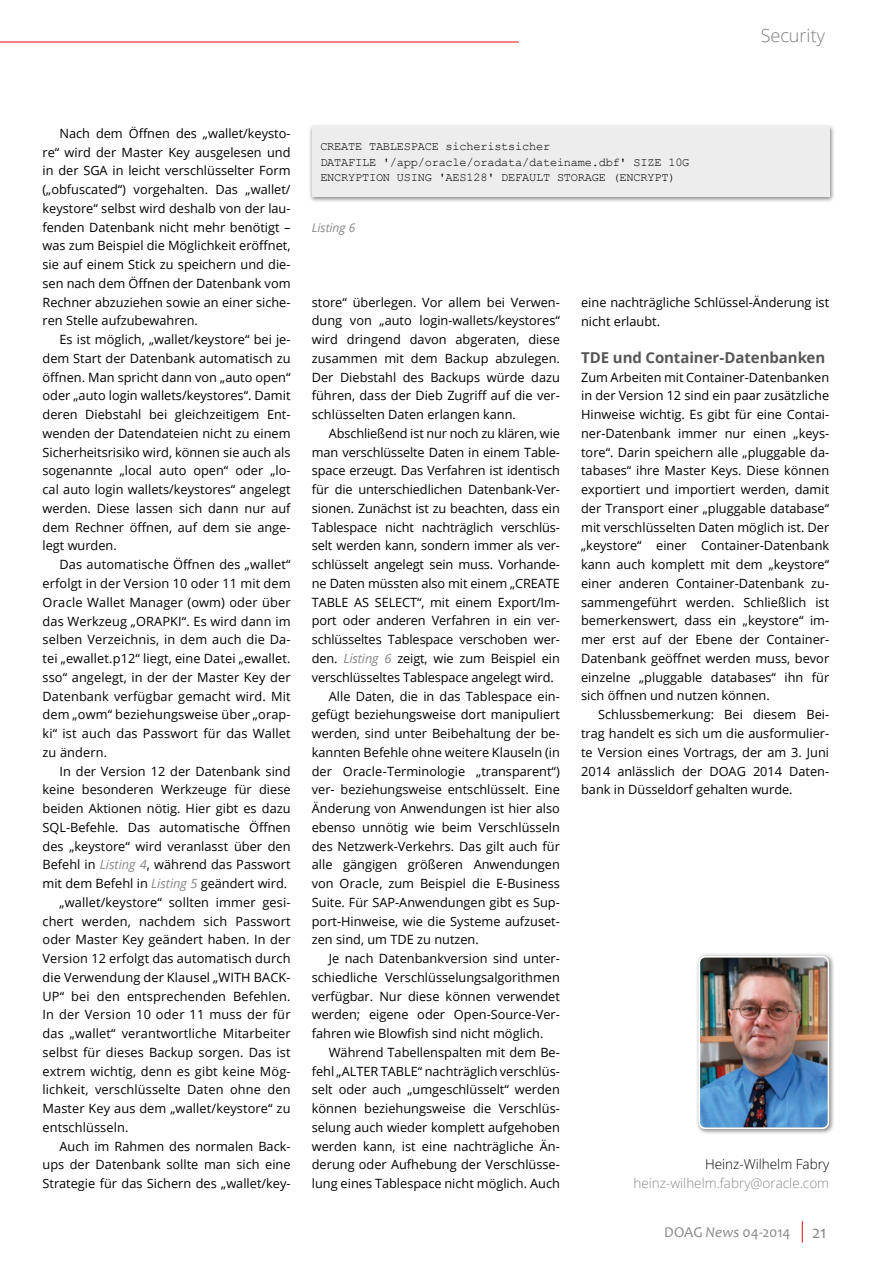
<style>
.page{position:relative;width:893px;height:1263px;background:#fff}
.page>*{position:absolute;margin:0;border:0;box-sizing:border-box;transform-origin:0 0}
.t1{font:300 18px "Open Sans";color:#7c7b7b}
.t2{font:700 15px "Open Sans";letter-spacing:-.005em;color:#575756}
.t3{font:15px "Candara";letter-spacing:-.01em;color:#878787}
.t4{font:300 13.5px "Open Sans";color:#878787}
.t5{font:300 13.5px "Open Sans";color:#000}
.t6{font:12.75px/18.8px "Open Sans";color:#000;text-align:justify}
.t7{font:12.75px "Open Sans";letter-spacing:.02em;color:#000}
.t8{font:12px/15.8px "Courier New";letter-spacing:-.02em;color:#000}
.t9{font:italic 12px "Open Sans";color:#878787}
.s1{font-style:italic;color:#878787}
.s2{font-style:italic}
.s3{font-size:18px}
</style>
<div class="page">
<svg style="left:802px;top:1221px;width:1px;height:21px"></svg>
<hr style="left:0;top:42px;width:519px;height:1px;background:#e30613">
<div style="left:695px;top:953px;width:140px;height:182px;background:#000;opacity:.5"></div>
<img style="left:701px;top:957px;width:127px;height:169px">
<div style="left:698px;top:956px;width:131px;height:173px;border:2px solid #fff;border-radius:6px"></div>
<div style="left:309px;top:123px;width:526px;height:80px;background:#000;opacity:.5"></div>
<div style="left:312px;top:127px;width:517px;height:70px;background:#ededed"></div>
<h1 class="t1" style="left:761px;top:24px;width:66px">Security</h1>
<p class="t6" style="left:43px;top:123px;width:250px;text-indent:17px">Nach dem Öffnen des „wallet/keysto&shy;re“ wird der Master Key ausgelesen und in der SGA in leicht verschlüsselter Form („obfuscated“) vorgehalten. Das „wallet/ keystore“ selbst wird deshalb von der lau&shy;fenden Datenbank nicht mehr benötigt – was zum Beispiel die Möglichkeit eröffnet, sie auf einem Stick zu speichern und die&shy;sen nach dem Öffnen der Datenbank vom Rechner abzuziehen sowie an einer siche&shy;ren Stelle aufzubewahren.</p>
<p class="t6" style="left:43px;top:330px;width:250px;text-indent:17px">Es ist möglich, „wallet/keystore“ bei je&shy;dem Start der Datenbank automatisch zu öffnen. Man spricht dann von „auto open“ oder „auto login wallets/keystores“. Damit deren Diebstahl bei gleichzeitigem Ent&shy;wenden der Datendateien nicht zu einem Sicherheitsrisiko wird, können sie auch als sogenannte „local auto open“ oder „lo&shy;cal auto login wallets/keystores“ angelegt werden. Diese lassen sich dann nur auf dem Rechner öffnen, auf dem sie ange&shy;legt wurden.</p>
<p class="t6" style="left:43px;top:555px;width:250px;text-indent:17px">Das automatische Öffnen des „wallet“ erfolgt in der Version 10 oder 11 mit dem Oracle Wallet Manager (owm) oder über das Werkzeug „ORAPKI“. Es wird dann im selben Verzeichnis, in dem auch die Da&shy;tei „ewallet.p12“ liegt, eine Datei „ewallet. sso“ angelegt, in der der Master Key der Datenbank verfügbar gemacht wird. Mit dem „owm“ beziehungsweise über „orap&shy;ki“ ist auch das Passwort für das Wallet zu ändern.</p>
<p class="t6" style="left:60px;top:761px;width:233px">In der Version 12 der Datenbank sind</p>
<p class="t6" style="left:43px;top:780px;width:250px">keine besonderen Werkzeuge für diese</p>
<p class="t6" style="left:43px;top:799px;width:250px">beiden Aktionen nötig. Hier gibt es dazu</p>
<p class="t6" style="left:43px;top:817px;width:250px">SQL-Befehle. Das automatische Öffnen</p>
<p class="t6" style="left:43px;top:836px;width:250px">des „keystore“ wird veranlasst über den</p>
<p class="t6" style="left:43px;top:855px;width:250px">Befehl in <span class="s1">Listing 4</span>, während das Passwort</p>
<p class="t6" style="left:43px;top:874px;width:246px">mit dem Befehl in <span class="s1">Listing 5</span> geändert wird.</p>
<p class="t6" style="left:60px;top:892px;width:233px">„wallet/keystore“ sollten immer gesi-</p>
<p class="t6" style="left:43px;top:911px;width:250px">chert werden, nachdem sich Passwort</p>
<p class="t6" style="left:43px;top:930px;width:250px">oder Master Key geändert haben. In der</p>
<p class="t6" style="left:43px;top:949px;width:250px">Version 12 erfolgt das automatisch durch</p>
<p class="t6" style="left:43px;top:967px;width:250px">die Verwendung der Klausel „WITH BACK-</p>
<p class="t6" style="left:43px;top:986px;width:250px">UP“ bei den entsprechenden Befehlen.</p>
<p class="t7" style="left:43px;top:1006px;width:250px">In der Version 10 oder 11 muss der für</p>
<p class="t6" style="left:43px;top:1024px;width:250px">das „wallet“ verantwortliche Mitarbeiter</p>
<p class="t6" style="left:43px;top:1042px;width:250px">selbst für dieses Backup sorgen. Das ist</p>
<p class="t6" style="left:43px;top:1061px;width:250px">extrem wichtig, denn es gibt keine Mög-</p>
<p class="t6" style="left:43px;top:1080px;width:250px">lichkeit, verschlüsselte Daten ohne den</p>
<p class="t6" style="left:43px;top:1099px;width:250px">Master Key aus dem „wallet/keystore“ zu</p>
<p class="t6" style="left:43px;top:1118px;width:87px">entschlüsseln.</p>
<p class="t6" style="left:60px;top:1136px;width:233px">Auch im Rahmen des normalen Back-</p>
<p class="t6" style="left:43px;top:1155px;width:250px">ups der Datenbank sollte man sich eine</p>
<p class="t6" style="left:43px;top:1174px;width:248px">Strategie für das Sichern des „wallet/key-</p>
<p class="t8" style="left:320px;top:138px;width:371px">CREATE TABLESPACE sicheristsicher<br>DATAFILE '/app/oracle/oradata/dateiname.dbf' SIZE 10G<br>ENCRYPTION USING 'AES128' DEFAULT STORAGE (ENCRYPT)</p>
<p class="t9" style="left:312px;top:219px;width:45px">Listing 6</p>
<p class="t6" style="left:312px;top:292px;width:250px">store“ überlegen. Vor allem bei Verwen&shy;dung von „auto login-wallets/keystores“ wird dringend davon abgeraten, diese zusammen mit dem Backup abzulegen.<br>Der Diebstahl des Backups würde dazu führen, dass der Dieb Zugriff auf die ver&shy;schlüsselten Daten erlangen kann.</p>
<p class="t6" style="left:329px;top:424px;width:233px">Abschließend ist nur noch zu klären, wie</p>
<p class="t6" style="left:312px;top:442px;width:250px">man verschlüsselte Daten in einem Table-</p>
<p class="t6" style="left:312px;top:461px;width:250px">space erzeugt. Das Verfahren ist identisch</p>
<p class="t6" style="left:312px;top:480px;width:250px">für die unterschiedlichen Datenbank-Ver-</p>
<p class="t6" style="left:312px;top:499px;width:250px">sionen. Zunächst ist zu beachten, dass ein</p>
<p class="t6" style="left:312px;top:517px;width:250px">Tablespace nicht nachträglich verschlüs-</p>
<p class="t6" style="left:312px;top:536px;width:250px">selt werden kann, sondern immer als ver-</p>
<p class="t6" style="left:312px;top:555px;width:250px">schlüsselt angelegt sein muss. Vorhande-</p>
<p class="t6" style="left:312px;top:574px;width:250px">ne Daten müssten also mit einem „CREATE</p>
<p class="t6" style="left:312px;top:592px;width:250px">TABLE AS SELECT“, mit einem Export/Im-</p>
<p class="t6" style="left:312px;top:611px;width:250px">port oder anderen Verfahren in ein ver-</p>
<p class="t6" style="left:312px;top:630px;width:250px">schlüsseltes Tablespace verschoben wer-</p>
<p class="t6" style="left:312px;top:649px;width:250px">den. <span class="s1">Listing 6</span> zeigt, wie zum Beispiel ein</p>
<p class="t6" style="left:312px;top:667px;width:243px">verschlüsseltes Tablespace angelegt wird.</p>
<p class="t6" style="left:329px;top:686px;width:233px">Alle Daten, die in das Tablespace ein-</p>
<p class="t6" style="left:312px;top:705px;width:250px">gefügt beziehungsweise dort manipuliert</p>
<p class="t6" style="left:312px;top:724px;width:250px">werden, sind unter Beibehaltung der be-</p>
<p class="t6" style="left:312px;top:742px;width:250px">kannten Befehle ohne weitere Klauseln (in</p>
<p class="t6" style="left:312px;top:761px;width:250px">der Oracle-Terminologie „transparent“)</p>
<p class="t6" style="left:312px;top:780px;width:250px">ver- beziehungsweise entschlüsselt. Eine</p>
<p class="t6" style="left:312px;top:799px;width:250px">Änderung von Anwendungen ist hier also</p>
<p class="t6" style="left:312px;top:817px;width:250px">ebenso unnötig wie beim Verschlüsseln</p>
<p class="t6" style="left:312px;top:836px;width:250px">des Netzwerk-Verkehrs. Das gilt auch für</p>
<p class="t6" style="left:312px;top:855px;width:250px">alle gängigen größeren Anwendungen</p>
<p class="t6" style="left:312px;top:874px;width:250px">von Oracle, zum Beispiel die E-Business</p>
<p class="t6" style="left:312px;top:892px;width:250px">Suite. Für SAP-Anwendungen gibt es Sup-</p>
<p class="t6" style="left:312px;top:911px;width:250px">port-Hinweise, wie die Systeme aufzuset-</p>
<p class="t6" style="left:312px;top:930px;width:169px">zen sind, um TDE zu nutzen.</p>
<p class="t6" style="left:329px;top:949px;width:233px">Je nach Datenbankversion sind unter-</p>
<p class="t6" style="left:312px;top:967px;width:250px">schiedliche Verschlüsselungsalgorithmen</p>
<p class="t6" style="left:312px;top:986px;width:250px">verfügbar. Nur diese können verwendet</p>
<p class="t6" style="left:312px;top:1005px;width:250px">werden; eigene oder Open-Source-Ver-</p>
<p class="t6" style="left:312px;top:1024px;width:233px">fahren wie Blowfish sind nicht möglich.</p>
<p class="t6" style="left:329px;top:1042px;width:233px">Während Tabellenspalten mit dem Be-</p>
<p class="t6" style="left:312px;top:1061px;width:250px">fehl „ALTER TABLE“ nachträglich verschlüs-</p>
<p class="t6" style="left:312px;top:1080px;width:250px">selt oder auch „umgeschlüsselt“ werden</p>
<p class="t6" style="left:312px;top:1099px;width:250px">können beziehungsweise die Verschlüs-</p>
<p class="t6" style="left:312px;top:1117px;width:250px">selung auch wieder komplett aufgehoben</p>
<p class="t6" style="left:312px;top:1136px;width:250px">werden kann, ist eine nachträgliche Än-</p>
<p class="t6" style="left:312px;top:1155px;width:250px">derung oder Aufhebung der Verschlüsse-</p>
<p class="t6" style="left:312px;top:1174px;width:250px">lung eines Tablespace nicht möglich. Auch</p>
<p class="t6" style="left:581px;top:292px;width:250px">eine nachträgliche Schlüssel-Änderung ist nicht erlaubt.</p>
<p class="t2" style="left:581px;top:347px;width:246px">TDE und Container-Datenbanken</p>
<p class="t6" style="left:581px;top:367px;width:250px">Zum Arbeiten mit Container-Datenbanken in der Version 12 sind ein paar zusätzliche Hinweise wichtig. Es gibt für eine Contai&shy;ner-Datenbank immer nur einen „keys&shy;tore“. Darin speichern alle „pluggable da&shy;tabases“ ihre Master Keys. Diese können exportiert und importiert werden, damit der Transport einer „pluggable database“ mit verschlüsselten Daten möglich ist. Der „keystore“ einer Container-Datenbank kann auch komplett mit dem „keystore“ einer anderen Container-Datenbank zu&shy;sammengeführt werden. Schließlich ist bemerkenswert, dass ein „keystore“ im&shy;mer erst auf der Ebene der Container-Datenbank geöffnet werden muss, bevor einzelne „pluggable databases“ ihn für sich öffnen und nutzen können.</p>
<p class="t6" style="left:581px;top:705px;width:250px;text-indent:17px">Schlussbemerkung: Bei diesem Bei&shy;trag handelt es sich um die ausformulier&shy;te Version eines Vortrags, der am 3. Juni 2014 anlässlich der DOAG 2014 Daten&shy;bank in Düsseldorf gehalten wurde.</p>
<p class="t5" style="left:705px;top:1155px;width:126px">Heinz-Wilhelm Fabry</p>
<p class="t4" style="left:633px;top:1174px;width:197px">heinz-wilhelm.fabry@oracle.com</p>
<p class="t3" style="left:664px;top:1223px;width:164px">DOAG <span class="s2">News</span> 04-2014 <span class="s3">21</span></p>
</div>
